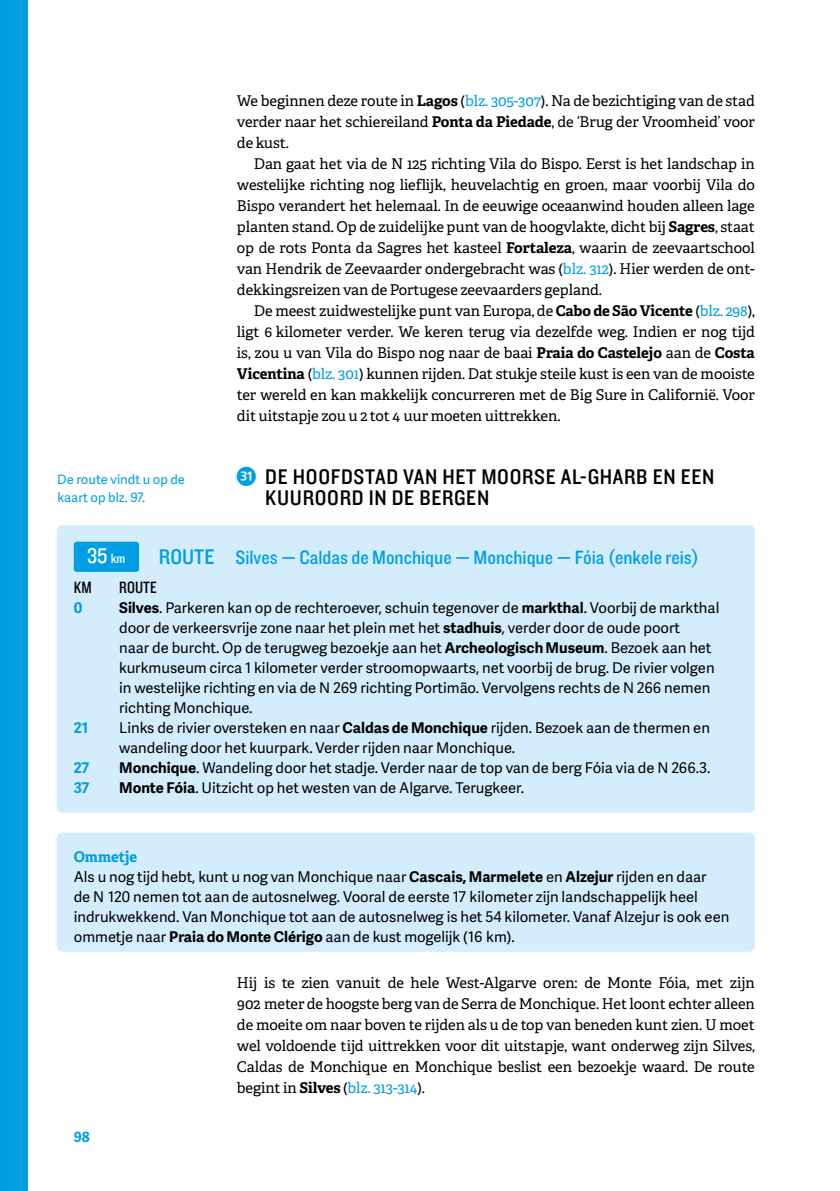
<style>
.page{position:relative;width:840px;height:1191px;background:#fff}
.page>*{position:absolute;margin:0;border:0;box-sizing:border-box;transform-origin:0 0}
.t1{font:22px/21px "Knockout 30 Junior Welterwt";letter-spacing:.03em;color:#000}
.t2{font:22px "Knockout 30 Junior Welterwt";color:#fff}
.t3{font:20px "Knockout 30 Junior Welterwt";color:#009fe3}
.t4{font:17px "Knockout 29 Junior Ltweight";letter-spacing:.01em;color:#000}
.t5{font:14.8px/21px "Adelle";letter-spacing:-.005em;color:#000;text-align:justify}
.t6{font:14.8px/20px "Adelle Sans";color:#000}
.t7{font:700 14.8px "Adelle Sans";color:#009fe3}
.t8{font:700 14.8px "Adelle";letter-spacing:-.005em;color:#009fe3}
.t9{font:700 14px "Adelle Sans";color:#009fe3}
.t10{font:13px/17.6px "Adelle Sans";color:#009fe3}
.s1{font-weight:700}
.s2{color:#009fe3}
.s3{font-family:"Zahlen Kreis Quadr Stern";font-size:28px;color:#009fe3}
.s4{font-size:14px}
.s5{font-size:22px}
</style>
<div class="page">
<div style="left:0;top:0;width:28px;height:1191px;background:#009fe3"></div>
<div style="left:57px;top:525px;width:697px;height:287px;background:#d4edfc;border-radius:6px"></div>
<div style="left:74px;top:542px;width:65px;height:30px;background:#009fe3;border-radius:3px"></div>
<div style="left:57px;top:832px;width:697px;height:119px;background:#d4edfc;border-radius:6px"></div>
<p class="t10" style="left:57px;top:470px;width:129px">De route vindt u op de kaart op blz. 97.</p>
<p class="t5" style="left:237px;top:91px;width:519px">We beginnen deze route in <span class="s1">Lagos</span> (<span class="s2">blz. 305-307</span>). Na de bezichtiging van de stad verder naar het schiereiland <span class="s1">Ponta da Piedade</span>, de ‘Brug der Vroomheid’ voor de kust.</p>
<p class="t5" style="left:237px;top:154px;width:519px;text-indent:17px">Dan gaat het via de N 125 richting Vila do Bispo. Eerst is het landschap in westelijke richting nog lieflijk, heuvelachtig en groen, maar voorbij Vila do Bispo verandert het helemaal. In de eeuwige oceaanwind houden alleen lage planten stand. Op de zuidelijke punt van de hoogvlakte, dicht bij <span class="s1">Sagres</span>, staat op de rots Ponta da Sagres het kasteel <span class="s1">Fortaleza</span>, waarin de zeevaartschool van Hendrik de Zeevaarder ondergebracht was (<span class="s2">blz. 312</span>). Hier werden de ont&shy;dekkingsreizen van de Portugese zeevaarders gepland.</p>
<p class="t5" style="left:237px;top:301px;width:519px;text-indent:17px">De meest zuidwestelijke punt van Europa, de <span class="s1">Cabo de São Vicente</span> (<span class="s2">blz. 298</span>), ligt 6 kilometer verder. We keren terug via dezelfde weg. Indien er nog tijd is, zou u van Vila do Bispo nog naar de baai <span class="s1">Praia do Castelejo</span> aan de <span class="s1">Costa Vicentina</span> (<span class="s2">blz. 301</span>) kunnen rijden. Dat stukje steile kust is een van de mooiste ter wereld en kan makkelijk concurreren met de Big Sure in Californië. Voor dit uitstapje zou u 2 tot 4 uur moeten uittrekken.</p>
<h1 class="t1" style="left:265px;top:465px;width:450px;text-indent:-28px"><span class="s3">a</span> DE HOOFDSTAD VAN HET MOORSE AL-GHARB EN EEN<br>KUUROORD IN DE BERGEN</h1>
<h1 class="t2" style="left:87px;top:541px;width:40px">35 <span class="s4">km</span></h1>
<h2 class="t3" style="left:159px;top:544px;width:541px"><span class="s5">ROUTE</span> Silves — Caldas de Monchique — Monchique — Fóia (enkele reis)</h2>
<p class="t4" style="left:74px;top:576px;width:20px">KM</p>
<p class="t4" style="left:119px;top:576px;width:39px">ROUTE</p>
<p class="t7" style="left:74px;top:596px;width:10px">0</p>
<p class="t6" style="left:119px;top:597px;width:601px"><span class="s1">Silves</span>. Parkeren kan op de rechteroever, schuin tegenover de <span class="s1">markthal</span>. Voorbij de markthal door de verkeersvrije zone naar het plein met het <span class="s1">stadhuis</span>, verder door de oude poort<br>naar de burcht. Op de terugweg bezoekje aan het <span class="s1">Archeologisch Museum</span>. Bezoek aan het kurkmuseum circa 1 kilometer verder stroomopwaarts, net voorbij de brug. De rivier volgen in westelijke richting en via de N 269 richting Portimão. Vervolgens rechts de N 266 nemen richting Monchique.</p>
<p class="t7" style="left:74px;top:716px;width:16px">21</p>
<p class="t6" style="left:119px;top:717px;width:592px">Links de rivier oversteken en naar <span class="s1">Caldas de Monchique</span> rijden. Bezoek aan de thermen en wandeling door het kuurpark. Verder rijden naar Monchique.</p>
<p class="t7" style="left:74px;top:756px;width:17px">27</p>
<p class="t6" style="left:119px;top:757px;width:592px"><span class="s1">Monchique</span>. Wandeling door het stadje. Verder naar de top van de berg Fóia via de N 266.3.</p>
<p class="t7" style="left:74px;top:776px;width:17px">37</p>
<p class="t6" style="left:119px;top:777px;width:406px"><span class="s1">Monte Fóia</span>. Uitzicht op het westen van de Algarve. Terugkeer.</p>
<p class="t8" style="left:74px;top:847px;width:65px">Ommetje</p>
<p class="t6" style="left:74px;top:866px;width:656px">Als u nog tijd hebt, kunt u nog van Monchique naar <span class="s1">Cascais, Marmelete</span> en <span class="s1">Alzejur</span> rijden en daar<br>de N 120 nemen tot aan de autosnelweg. Vooral de eerste 17 kilometer zijn landschappelijk heel indrukwekkend. Van Monchique tot aan de autosnelweg is het 54 kilometer. Vanaf Alzejur is ook een ommetje naar <span class="s1">Praia do Monte Clérigo</span> aan de kust mogelijk (16 km).</p>
<p class="t5" style="left:237px;top:973px;width:519px">Hij is te zien vanuit de hele West-Algarve oren: de Monte Fóia, met zijn 902 meter de hoogste berg van de Serra de Monchique. Het loont echter alleen de moeite om naar boven te rijden als u de top van beneden kunt zien. U moet wel voldoende tijd uittrekken voor dit uitstapje, want onderweg zijn Silves, Caldas de Monchique en Monchique beslist een bezoekje waard. De route begint in <span class="s1">Silves</span> (<span class="s2">blz. 313-314</span>).</p>
<p class="t9" style="left:74px;top:1126px;width:17px">98</p>
</div>
